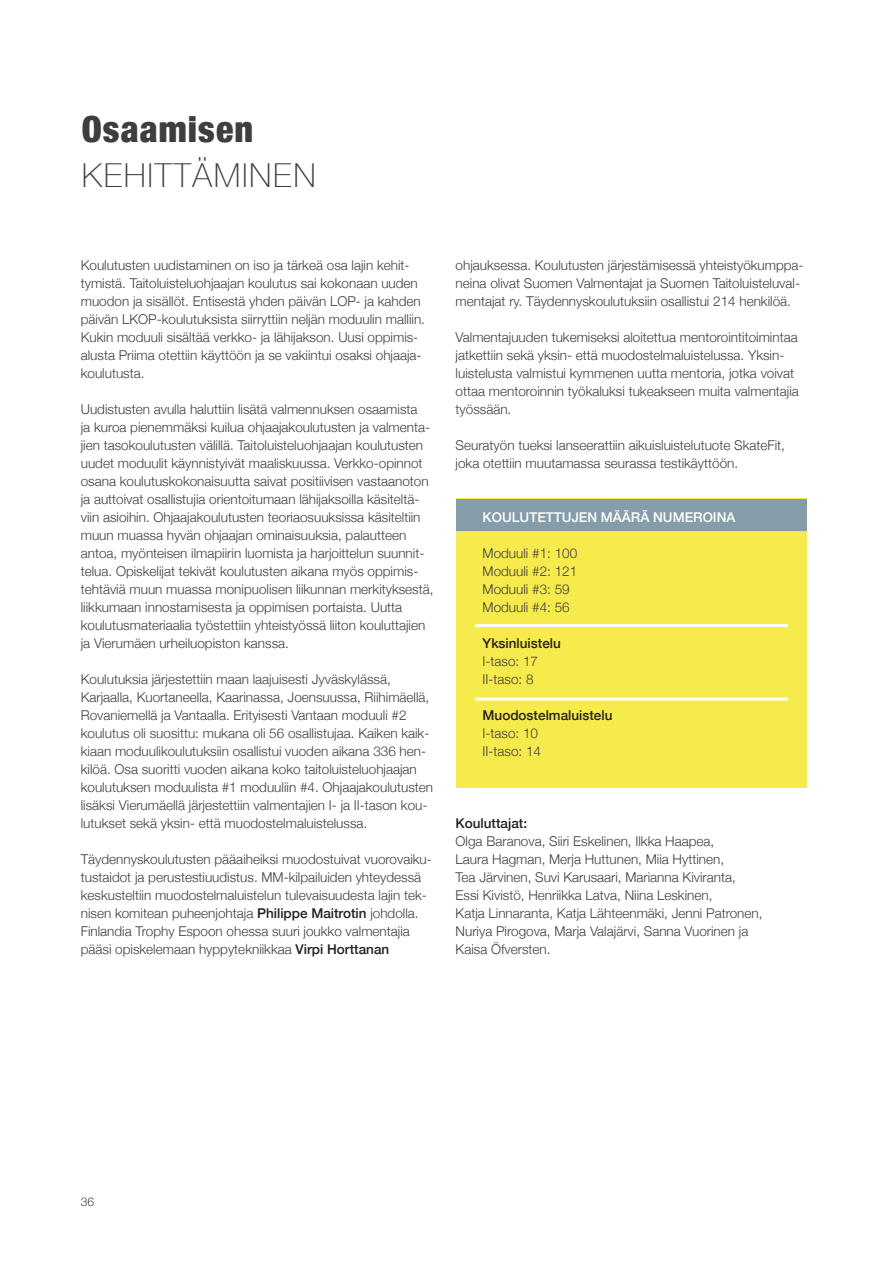
<style>
.page{position:relative;width:893px;height:1263px;background:#fff}
.page>*{position:absolute;margin:0;border:0;box-sizing:border-box;transform-origin:0 0}
.t1{font:900 condensed 36px "Helvetica Neue";letter-spacing:.03em;color:#3e3e3f}
.t2{font:100 33px "Helvetica Neue";letter-spacing:.05em;color:#3e3e3f}
.t3{font:300 13.5px/18px "Helvetica Neue";color:#3e3e3f}
.t4{font:500 13.5px "Helvetica Neue";color:#231f20}
.t5{font:500 13.5px "Helvetica Neue";color:#fff}
.t6{font:300 12px "Helvetica Neue";color:#3e3e3f}
.s1{font-weight:500;color:#231f20}
</style>
<div class="page">
<div style="left:456px;top:499px;width:351px;height:289px;background:#f7ea4d"></div>
<hr style="left:475px;top:624px;width:313px;height:3px;background:#fff">
<hr style="left:475px;top:698px;width:313px;height:3px;background:#fff">
<div style="left:456px;top:499px;width:351px;height:31px;background:#859da9"></div>
<p class="t1" style="left:82px;top:100px;width:173px">Osaamisen</p>
<p class="t2" style="left:82px;top:151px;width:235px">KEHITTÄMINEN</p>
<p class="t3" style="left:81px;top:255px;width:346px">Koulutusten uudistaminen on iso ja tärkeä osa lajin kehit&shy;tymistä. Taitoluisteluohjaajan koulutus sai kokonaan uuden muodon ja sisällöt. Entisestä yhden päivän LOP- ja kahden päivän LKOP-koulutuksista siirryttiin neljän moduulin malliin.<br>Kukin moduuli sisältää verkko- ja lähijakson. Uusi oppimis&shy;alusta Priima otettiin käyttöön ja se vakiintui osaksi ohjaaja&shy;koulutusta.</p>
<p class="t3" style="left:81px;top:399px;width:354px">Uudistusten avulla haluttiin lisätä valmennuksen osaamista<br>ja kuroa pienemmäksi kuilua ohjaajakoulutusten ja valmenta&shy;jien tasokoulutusten välillä. Taitoluisteluohjaajan koulutusten uudet moduulit käynnistyivät maaliskuussa. Verkko-opinnot osana koulutuskokonaisuutta saivat positiivisen vastaanoton ja auttoivat osallistujia orientoitumaan lähijaksoilla käsiteltä&shy;viin asioihin. Ohjaajakoulutusten teoriaosuuksissa käsiteltiin muun muassa hyvän ohjaajan ominaisuuksia, palautteen antoa, myönteisen ilmapiirin luomista ja harjoittelun suunnit&shy;telua. Opiskelijat tekivät koulutusten aikana myös oppimis&shy;tehtäviä muun muassa monipuolisen liikunnan merkityksestä, liikkumaan innostamisesta ja oppimisen portaista. Uutta koulutusmateriaalia työstettiin yhteistyössä liiton kouluttajien ja Vierumäen urheiluopiston kanssa.</p>
<p class="t3" style="left:81px;top:669px;width:354px">Koulutuksia järjestettiin maan laajuisesti Jyväskylässä, Karjaalla, Kuortaneella, Kaarinassa, Joensuussa, Riihimäellä, Rovaniemellä ja Vantaalla. Erityisesti Vantaan moduuli #2 koulutus oli suosittu: mukana oli 56 osallistujaa. Kaiken kaik&shy;kiaan moduulikoulutuksiin osallistui vuoden aikana 336 hen&shy;kilöä. Osa suoritti vuoden aikana koko taitoluisteluohjaajan koulutuksen moduulista #1 moduuliin #4. Ohjaajakoulutusten lisäksi Vierumäellä järjestettiin valmentajien I- ja II-tason kou&shy;lutukset sekä yksin- että muodostelmaluistelussa.</p>
<p class="t3" style="left:81px;top:849px;width:353px">Täydennyskoulutusten pääaiheiksi muodostuivat vuorovaiku&shy;tustaidot ja perustestiuudistus. MM-kilpailuiden yhteydessä keskusteltiin muodostelmaluistelun tulevaisuudesta lajin tek&shy;nisen komitean puheenjohtaja <span class="s1">Philippe Maitrotin</span> johdolla.<br>Finlandia Trophy Espoon ohessa suuri joukko valmentajia pääsi opiskelemaan hyppytekniikkaa <span class="s1">Virpi Horttanan</span></p>
<p class="t3" style="left:456px;top:255px;width:349px">ohjauksessa. Koulutusten järjestämisessä yhteistyökumppa&shy;neina olivat Suomen Valmentajat ja Suomen Taitoluisteluval&shy;mentajat ry. Täydennyskoulutuksiin osallistui 214 henkilöä.</p>
<p class="t3" style="left:456px;top:327px;width:345px">Valmentajuuden tukemiseksi aloitettua mentorointitoimintaa jatkettiin sekä yksin- että muodostelmaluistelussa. Yksin&shy;luistelusta valmistui kymmenen uutta mentoria, jotka voivat ottaa mentoroinnin työkaluksi tukeakseen muita valmentajia työssään.</p>
<p class="t3" style="left:456px;top:435px;width:331px">Seuratyön tueksi lanseerattiin aikuisluistelutuote SkateFit, joka otettiin muutamassa seurassa testikäyttöön.</p>
<p class="t5" style="left:483px;top:506px;width:254px">KOULUTETTUJEN MÄÄRÄ NUMEROINA</p>
<p class="t3" style="left:483px;top:543px;width:96px">Moduuli #1: 100</p>
<p class="t3" style="left:483px;top:561px;width:96px">Moduuli #2: 121</p>
<p class="t3" style="left:483px;top:579px;width:89px">Moduuli #3: 59</p>
<p class="t3" style="left:483px;top:597px;width:89px">Moduuli #4: 56</p>
<p class="t4" style="left:483px;top:632px;width:80px">Yksinluistelu</p>
<p class="t3" style="left:483px;top:651px;width:57px">I-taso: 17</p>
<p class="t3" style="left:483px;top:669px;width:53px">II-taso: 8</p>
<p class="t4" style="left:483px;top:704px;width:131px">Muodostelmaluistelu</p>
<p class="t3" style="left:483px;top:723px;width:57px">I-taso: 10</p>
<p class="t3" style="left:483px;top:741px;width:60px">II-taso: 14</p>
<p class="t4" style="left:456px;top:812px;width:73px">Kouluttajat:</p>
<p class="t3" style="left:456px;top:831px;width:260px">Olga Baranova, Siiri Eskelinen, Ilkka Haapea,</p>
<p class="t3" style="left:456px;top:849px;width:270px">Laura Hagman, Merja Huttunen, Miia Hyttinen,</p>
<p class="t3" style="left:456px;top:867px;width:282px">Tea Järvinen, Suvi Karusaari, Marianna Kiviranta,</p>
<p class="t3" style="left:456px;top:885px;width:258px">Essi Kivistö, Henriikka Latva, Niina Leskinen,</p>
<p class="t3" style="left:456px;top:903px;width:308px">Katja Linnaranta, Katja Lähteenmäki, Jenni Patronen,</p>
<p class="t3" style="left:456px;top:921px;width:294px">Nuriya Pirogova, Marja Valajärvi, Sanna Vuorinen ja</p>
<p class="t3" style="left:456px;top:939px;width:97px">Kaisa Öfversten.</p>
<p class="t6" style="left:81px;top:1192px;width:15px">36</p>
</div>
